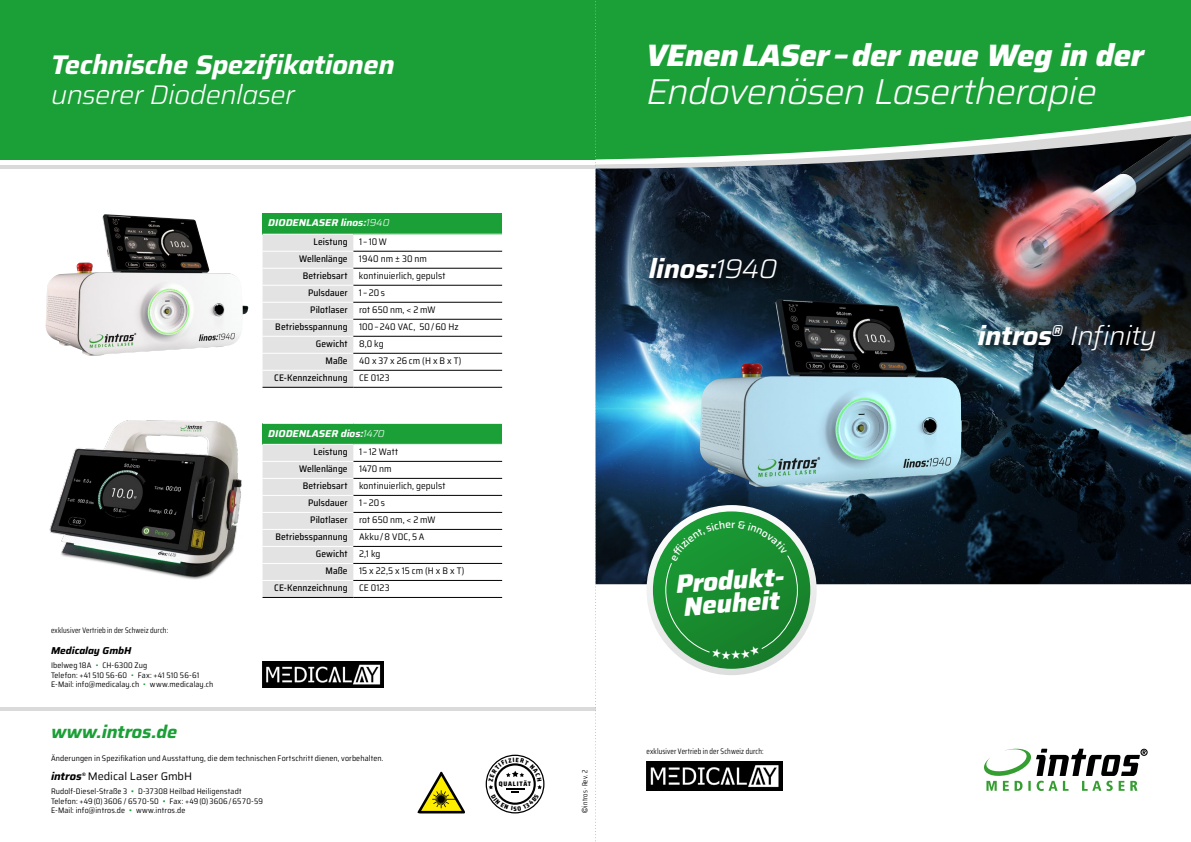
<style>
.page{position:relative;width:1191px;height:842px;background:#fff}
.page>*{position:absolute;margin:0;border:0;box-sizing:border-box;transform-origin:0 0}
.t1{font:italic 300 36px "Saira";letter-spacing:-.025em;color:#fff}
.t2{font:italic 800 31px "Saira";letter-spacing:-.015em;color:#fff}
.t3{font:italic 700 27px "Saira";letter-spacing:-.015em;color:#fff}
.t4{font:italic 300 27px "Saira";letter-spacing:-.025em;color:#fff}
.t5{font:italic 800 26px/22.8px "Saira";color:#fff}
.t6{font:italic 700 18px "Saira";letter-spacing:-.01em;color:#1ba037}
.t7{font:11px "Saira";letter-spacing:-.005em;color:#000}
.t8{font:italic 700 11px "Saira";letter-spacing:-.005em;color:#000}
.t9{font:italic 700 10px "Saira";letter-spacing:.005em;color:#fff}
.t10{font:italic 700 10px "Saira";color:#000}
.t11{font:500 semi-condensed 9.5px "Saira";letter-spacing:.005em;color:#000}
.t12{font:semi-condensed 9.5px "Saira";letter-spacing:.005em;color:#000}
.t13{font:semi-condensed 8px/9.6px "Saira";letter-spacing:.015em;color:#000}
.t14{font:8px "Saira Condensed";letter-spacing:.015em;color:#000}
.t15{font:7.5px "Saira Condensed";letter-spacing:.02em;color:#000}
.t16{font:800 semi-condensed 6.5px "Saira";letter-spacing:.12em;color:#000}
.t17{font:900 4.7px "Arial";color:#000}
.s1{font-weight:300}
.s2{font-weight:400}
.s3{font-weight:500}
.s4{color:#1ba037}
.s5{font-weight:800;color:#1ba037}
.s6{font-family:"Arial"}
.s7{font-weight:700}
</style>
<div class="page">
<img style="left:596px;top:169px;width:595px;height:415px">
<svg style="left:984px;top:749px;width:163px;height:42px"></svg>
<svg style="left:649px;top:508px;width:164px;height:164px;background:#4da35e"></svg>
<div style="left:646px;top:505px;width:170px;height:170px;border:6px solid #fff;border-radius:50%"></div>
<img style="left:699px;top:299px;width:270px;height:188px">
<img style="left:964px;top:169px;width:227px;height:167px">
<svg style="left:647px;top:256px;width:140px;height:33px;background:#0d1822"></svg>
<img style="left:976px;top:323px;width:189px;height:38px">
<hr style="left:0;top:707px;width:595px;height:4px;background:#dadada">
<svg style="left:417px;top:772px;width:48px;height:41px"></svg>
<div style="left:0;top:0;width:595px;height:159px;background:#1ba037"></div>
<hr style="left:0;top:165px;width:595px;height:3px;background:#dadada">
<div style="left:262px;top:213px;width:240px;height:21px;background:#1ba037"></div>
<div style="left:262px;top:235px;width:91px;height:152px;background:#e3e3e3"></div>
<hr style="left:353px;top:251px;width:149px;height:1px;background:#000">
<hr style="left:353px;top:268px;width:149px;height:1px;background:#000">
<hr style="left:353px;top:285px;width:149px;height:1px;background:#000">
<hr style="left:262px;top:251px;width:91px;height:1px;background:#fff">
<hr style="left:262px;top:268px;width:91px;height:1px;background:#fff">
<hr style="left:262px;top:285px;width:91px;height:1px;background:#fff">
<hr style="left:262px;top:302px;width:91px;height:1px;background:#fff">
<hr style="left:262px;top:319px;width:91px;height:1px;background:#fff">
<hr style="left:262px;top:336px;width:91px;height:1px;background:#fff">
<hr style="left:262px;top:353px;width:91px;height:1px;background:#fff">
<hr style="left:353px;top:302px;width:149px;height:1px;background:#000">
<hr style="left:353px;top:319px;width:149px;height:1px;background:#000">
<hr style="left:353px;top:336px;width:149px;height:1px;background:#000">
<hr style="left:353px;top:353px;width:149px;height:1px;background:#000">
<hr style="left:353px;top:370px;width:149px;height:1px;background:#000">
<hr style="left:262px;top:370px;width:91px;height:1px;background:#fff">
<hr style="left:262px;top:387px;width:91px;height:1px;background:#000">
<hr style="left:353px;top:387px;width:149px;height:1px;background:#000">
<img style="left:45px;top:214px;width:203px;height:142px">
<div style="left:262px;top:423px;width:240px;height:21px;background:#1ba037"></div>
<div style="left:262px;top:445px;width:91px;height:152px;background:#e3e3e3"></div>
<hr style="left:353px;top:461px;width:149px;height:1px;background:#000">
<hr style="left:353px;top:478px;width:149px;height:1px;background:#000">
<hr style="left:353px;top:495px;width:149px;height:1px;background:#000">
<hr style="left:353px;top:512px;width:149px;height:1px;background:#000">
<hr style="left:262px;top:461px;width:91px;height:1px;background:#fff">
<hr style="left:262px;top:478px;width:91px;height:1px;background:#fff">
<hr style="left:262px;top:495px;width:91px;height:1px;background:#fff">
<hr style="left:262px;top:512px;width:91px;height:1px;background:#fff">
<hr style="left:262px;top:529px;width:91px;height:1px;background:#fff">
<hr style="left:262px;top:546px;width:91px;height:1px;background:#fff">
<hr style="left:262px;top:563px;width:91px;height:1px;background:#fff">
<hr style="left:262px;top:580px;width:91px;height:1px;background:#fff">
<hr style="left:353px;top:529px;width:149px;height:1px;background:#000">
<hr style="left:353px;top:546px;width:149px;height:1px;background:#000">
<hr style="left:353px;top:563px;width:149px;height:1px;background:#000">
<hr style="left:353px;top:580px;width:149px;height:1px;background:#000">
<hr style="left:262px;top:597px;width:91px;height:1px;background:#000">
<hr style="left:353px;top:597px;width:149px;height:1px;background:#000">
<hr style="left:262px;top:423px;width:91px;height:1px;background:#fff">
<hr style="left:353px;top:423px;width:149px;height:1px;background:#fff">
<img style="left:50px;top:420px;width:192px;height:160px">
<div style="left:596px;top:0;width:595px;height:74px;background:#1ba037"></div>
<svg style="left:596px;top:74px;width:595px;height:95px;background:#419654"></svg>
<div style="left:646px;top:23px;width:524px;height:81px;background:#1ba037"></div>
<svg style="left:595px;top:0;width:1px;height:842px"></svg>
<img style="left:262px;top:661px;width:121px;height:26px">
<img style="left:646px;top:761px;width:136px;height:30px">
<svg style="left:662px;top:520px;width:137px;height:139px;background:#29923e"></svg>
<svg style="left:485px;top:755px;width:59px;height:58px"></svg>
<h3 class="t3" style="left:51px;top:43px;width:345px">Technische Spezifikationen</h3>
<h3 class="t4" style="left:51px;top:73px;width:245px">unserer Diodenlaser</h3>
<p class="t9" style="left:268px;top:215px;width:123px">DIODENLASER linos:<span class="s1">1940</span></p>
<p class="t11" style="left:313px;top:234px;width:75px">Leistung <span class="s2">1–10 W</span></p>
<p class="t11" style="left:299px;top:251px;width:129px">Wellenlänge <span class="s2">1940 nm ± 30 nm</span></p>
<p class="t12" style="left:303px;top:268px;width:144px"><span class="s3">Betriebsart</span> kontinuierlich, gepulst</p>
<p class="t11" style="left:308px;top:285px;width:79px">Pulsdauer <span class="s2">1 –20 s</span></p>
<p class="t12" style="left:310px;top:302px;width:127px"><span class="s3">Pilotlaser</span> rot 650 nm, &lt; 2 mW</p>
<p class="t12" style="left:275px;top:319px;width:185px"><span class="s3">Betriebsspannung</span> 100–240 VAC, 50/60 Hz</p>
<p class="t11" style="left:316px;top:336px;width:69px">Gewicht <span class="s2">8,0 kg</span></p>
<p class="t12" style="left:325px;top:353px;width:137px"><span class="s3">Maße</span> 40 x 37 x 26 cm (H x B x T)</p>
<p class="t11" style="left:274px;top:370px;width:117px">CE-Kennzeichnung <span class="s2">CE 0123</span></p>
<p class="t14" style="left:51px;top:624px;width:119px">exklusiver Vertrieb in der Schweiz durch:</p>
<p class="t10" style="left:51px;top:643px;width:82px">Medicalay GmbH</p>
<p class="t13" style="left:51px;top:660px;width:164px">Ibelweg 18 A <span class="s4">•</span> CH-6300 Zug<br>Telefon: +41 510 56-60 <span class="s4">•</span> Fax: +41 510 56-61<br>E-Mail: info@medicalay.ch <span class="s4">•</span> www.medicalay.ch</p>
<h3 class="t6" style="left:51px;top:717px;width:128px">www.intros.de</h3>
<p class="t9" style="left:268px;top:425px;width:118px">DIODENLASER dios:<span class="s1">1470</span></p>
<p class="t11" style="left:313px;top:444px;width:86px">Leistung <span class="s2">1–12 Watt</span></p>
<p class="t11" style="left:299px;top:461px;width:94px">Wellenlänge <span class="s2">1470 nm</span></p>
<p class="t12" style="left:303px;top:478px;width:144px"><span class="s3">Betriebsart</span> kontinuierlich, gepulst</p>
<p class="t11" style="left:308px;top:495px;width:79px">Pulsdauer <span class="s2">1 –20 s</span></p>
<p class="t12" style="left:310px;top:512px;width:127px"><span class="s3">Pilotlaser</span> rot 650 nm, &lt; 2 mW</p>
<p class="t11" style="left:275px;top:529px;width:151px">Betriebsspannung <span class="s2">Akku/8 VDC, 5 A</span></p>
<p class="t11" style="left:316px;top:546px;width:66px">Gewicht <span class="s2">2,1 kg</span></p>
<p class="t12" style="left:325px;top:563px;width:140px"><span class="s3">Maße</span> 15 x 22,5 x 15 cm (H x B x T)</p>
<p class="t11" style="left:274px;top:580px;width:117px">CE-Kennzeichnung <span class="s2">CE 0123</span></p>
<p class="t13" style="left:51px;top:753px;width:334px">Änderungen in Spezifikation und Ausstattung, die dem technischen Fortschritt dienen, vorbehalten.</p>
<h3 class="t8" style="left:51px;top:767px;width:32px">intros</h3>
<p class="t17" style="left:82px;top:770px;width:5px">®</p>
<h3 class="t7" style="left:88px;top:767px;width:106px">Medical Laser GmbH</h3>
<p class="t13" style="left:51px;top:786px;width:213px">Rudolf-Diesel-Straße 3 <span class="s5">•</span> D-37308 Heilbad Heiligenstadt<br>Telefon: +49(0)3606 / 6570-50 <span class="s5">•</span> Fax: +49(0)3606/6570-59<br>E-Mail: info@intros.de <span class="s5">•</span> www.intros.de</p>
<p class="t16" style="left:499px;top:778px;width:34px">QUALITÄT</p>
<p class="t15" style="left:579px;top:813px;width:45px;rotate:-90deg"><span class="s6">©</span> intros · Rev. 2</p>
<h2 class="t2" style="left:646px;top:30px;width:499px">VEnenLASer –der neue Weg in der</h2>
<h1 class="t1" style="left:646px;top:62px;width:452px">Endovenösen Lasertherapie</h1>
<h3 class="t3" style="left:649px;top:247px;width:130px">linos:<span class="s1">1940</span></h3>
<h3 class="t5" style="left:675px;top:572px;width:110px;rotate:-4deg">Produkt-<br>Neuheit</h3>
<p class="t14" style="left:646px;top:745px;width:119px">exklusiver Vertrieb in der Schweiz durch:</p>
<h3 class="t4" style="left:977px;top:314px;width:180px"><span class="s7">intros</span><sup>®</sup> Infinity</h3>
</div>
